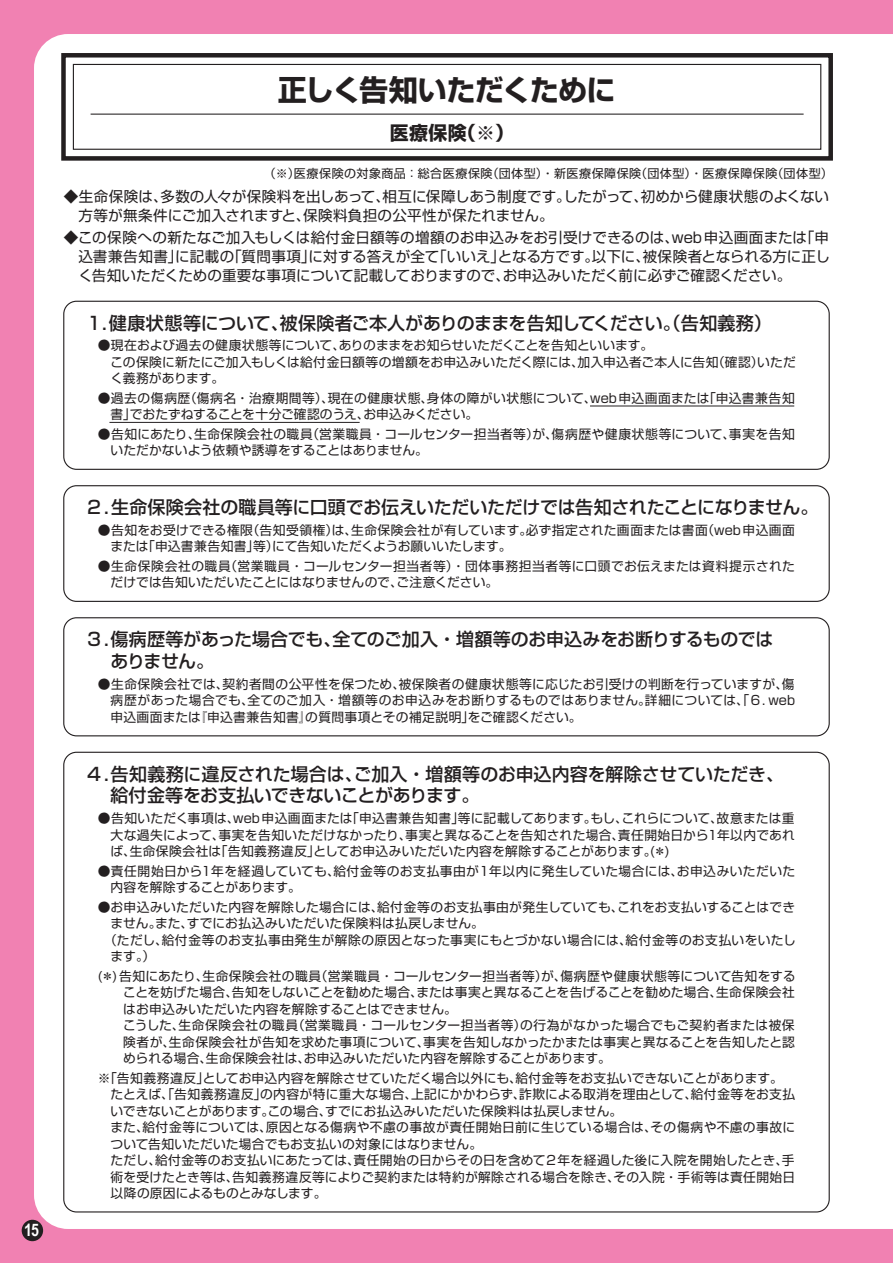
<style>
.page{position:relative;width:893px;height:1263px;background:#f181b2}
.page>*{position:absolute;margin:0;border:0;box-sizing:border-box;transform-origin:0 0}
.t1{font:700 29.1px "Shin Go Pr 5";letter-spacing:-.025em;color:#231f20}
.t2{font:700 18.9px "Shin Go Pr 5";color:#231f20}
.t3{font:500 18px/21.6px "Shin Go Pr 5";letter-spacing:-.015em;color:#231f20}
.t4{font:700 17.25px "Arial Narrow";color:#fff}
.t5{font:14.55px/18.9px "Shin Go Pr 5";color:#231f20}
.t6{font:12.75px/16.5px "Shin Go Pr 5";letter-spacing:.02em;color:#231f20}
.t7{font:12px "Shin Go Pr 5";letter-spacing:.045em;color:#231f20}
</style>
<div class="page">
<div style="left:34px;top:34px;width:859px;height:1195px;background:#fff"></div>
<div style="left:64px;top:301px;width:765px;height:168px;background:#fff;border-radius:13px"></div>
<div style="left:63px;top:301px;width:767px;height:169px;border:1px solid #231f20;border-radius:13px"></div>
<div style="left:64px;top:486px;width:765px;height:115px;background:#fff;border-radius:13px"></div>
<div style="left:63px;top:485px;width:767px;height:117px;border:1px solid #231f20;border-radius:13px"></div>
<div style="left:63px;top:55px;width:768px;height:103px;background:#fff"></div>
<div style="left:61px;top:53px;width:772px;height:108px;border:4px solid #231f20"></div>
<svg style="left:72px;top:63px;width:750px;height:87px"></svg>
<hr style="left:91px;top:114px;width:713px;height:1px;background:#231f20">
<div style="left:64px;top:618px;width:765px;height:118px;background:#fff;border-radius:13px"></div>
<div style="left:63px;top:617px;width:767px;height:119px;border:1px solid #231f20;border-radius:13px"></div>
<div style="left:64px;top:752px;width:765px;height:460px;background:#fff;border-radius:13px"></div>
<hr style="left:590px;top:406px;width:204px;height:1px;background:#231f20">
<hr style="left:109px;top:422px;width:251px;height:1px;background:#231f20">
<div style="left:22px;top:1220px;width:21px;height:21px;background:#231f20;border-radius:50%"></div>
<h3 class="t4" style="left:24px;top:1217px;width:17px">15</h3>
<h1 class="t1" style="left:278px;top:67px;width:339px">正しく告知いただくために</h1>
<h2 class="t2" style="left:390px;top:118px;width:126px">医療保険（※）</h2>
<p class="t7" style="left:264px;top:163px;width:570px">（※）医療保険の対象商品：総合医療保険（団体型）・新医療保障保険（団体型）・医療保障保険（団体型）</p>
<p class="t5" style="left:78px;top:186px;width:752px;text-indent:-15px">◆生命保険は、多数の人々が保険料を出しあって、相互に保障しあう制度です。したがって、初めから健康状態のよくない方等が無条件にご加入されますと、保険料負担の公平性が保たれません。</p>
<p class="t5" style="left:78px;top:227px;width:753px;text-align:justify;text-indent:-15px">◆この保険への新たなご加入もしくは給付金日額等の増額のお申込みをお引受けできるのは、web申込画面または「申込書兼告知書」に記載の「質問事項」に対する答えが全て「いいえ」となる方です。以下に、被保険者となられる方に正しく告知いただくための重要な事項について記載しておりますので、お申込みいただく前に必ずご確認ください。</p>
<h3 class="t3" style="left:85px;top:310px;width:688px">１.健康状態等について、被保険者ご本人がありのままを告知してください。（告知義務）</h3>
<p class="t6" style="left:111px;top:336px;width:687px;text-indent:-13px">●現在および過去の健康状態等について、ありのままをお知らせいただくことを告知といいます。<br>この保険に新たにご加入もしくは給付金日額等の増額をお申込みいただく際には、加入申込者ご本人に告知（確認）いただく義務があります。</p>
<p class="t6" style="left:111px;top:389px;width:686px;text-indent:-13px">●過去の傷病歴（傷病名・治療期間等）、現在の健康状態、身体の障がい状態について、web申込画面または「申込書兼告知書」でおたずねすることを十分ご確認のうえ、お申込みください。</p>
<p class="t6" style="left:111px;top:425px;width:686px;text-indent:-13px">●告知にあたり、生命保険会社の職員（営業職員・コールセンター担当者等）が、傷病歴や健康状態等について、事実を告知いただかないよう依頼や誘導をすることはありません。</p>
<h3 class="t3" style="left:85px;top:495px;width:735px">２.生命保険会社の職員等に口頭でお伝えいただいただけでは告知されたことになりません。</h3>
<p class="t6" style="left:111px;top:521px;width:686px;text-indent:-13px">●告知をお受けできる権限（告知受領権）は、生命保険会社が有しています。必ず指定された画面または書面（web申込画面または「申込書兼告知書」等）にて告知いただくようお願いいたします。</p>
<p class="t6" style="left:111px;top:556px;width:686px;text-indent:-13px">●生命保険会社の職員（営業職員・コールセンター担当者等）・団体事務担当者等に口頭でお伝えまたは資料提示されただけでは告知いただいたことにはなりませんので、ご注意ください。</p>
<h3 class="t3" style="left:111px;top:627px;width:664px;text-indent:-26px">３.傷病歴等があった場合でも、全てのご加入・増額等のお申込みをお断りするものではありません。</h3>
<p class="t6" style="left:111px;top:674px;width:686px;text-align:justify;text-indent:-13px">●生命保険会社では、契約者間の公平性を保つため、被保険者の健康状態等に応じたお引受けの判断を行っていますが、傷病歴があった場合でも、全てのご加入・増額等のお申込みをお断りするものではありません。詳細については、「６．web申込画面または『申込書兼告知書』の質問事項とその補足説明」をご確認ください。</p>
<h3 class="t3" style="left:111px;top:761px;width:675px;text-indent:-26px">４.告知義務に違反された場合は、ご加入・増額等のお申込内容を解除させていただき、給付金等をお支払いできないことがあります。</h3>
<p class="t6" style="left:111px;top:809px;width:686px;text-align:justify;text-indent:-13px">●告知いただく事項は、web申込画面または「申込書兼告知書」等に記載してあります。もし、これらについて、故意または重大な過失によって、事実を告知いただけなかったり、事実と異なることを告知された場合、責任開始日から１年以内であれば、生命保険会社は「告知義務違反」としてお申込みいただいた内容を解除することがあります。(＊)</p>
<p class="t6" style="left:111px;top:861px;width:686px;text-indent:-13px">●責任開始日から１年を経過していても、給付金等のお支払事由が１年以内に発生していた場合には、お申込みいただいた内容を解除することがあります。</p>
<p class="t6" style="left:98px;top:897px;width:699px">●お申込みいただいた内容を解除した場合には、給付金等のお支払事由が発生していても、これをお支払いすることはでき</p>
<p class="t6" style="left:111px;top:914px;width:375px">ません。また、すでにお払込みいただいた保険料は払戻しません。</p>
<p class="t6" style="left:104px;top:930px;width:693px">（ただし、給付金等のお支払事由発生が解除の原因となった事実にもとづかない場合には、給付金等のお支払いをいたし</p>
<p class="t6" style="left:111px;top:947px;width:46px">ます。）</p>
<p class="t6" style="left:123px;top:966px;width:674px;text-indent:-26px">(＊)告知にあたり、生命保険会社の職員（営業職員・コールセンター担当者等）が、傷病歴や健康状態等について告知をすることを妨げた場合、告知をしないことを勧めた場合、または事実と異なることを告げることを勧めた場合、生命保険会社はお申込みいただいた内容を解除することはできません。<br>こうした、生命保険会社の職員（営業職員・コールセンター担当者等）の行為がなかった場合でもご契約者または被保険者が、生命保険会社が告知を求めた事項について、事実を告知しなかったかまたは事実と異なることを告知したと認められる場合、生命保険会社は、お申込みいただいた内容を解除することがあります。</p>
<p class="t6" style="left:111px;top:1068px;width:686px;text-indent:-13px">※「告知義務違反」としてお申込内容を解除させていただく場合以外にも、給付金等をお支払いできないことがあります。たとえば、「告知義務違反」の内容が特に重大な場合、上記にかかわらず、詐欺による取消を理由として、給付金等をお支払いできないことがあります。この場合、すでにお払込みいただいた保険料は払戻しません。<br>また、給付金等については、原因となる傷病や不慮の事故が責任開始日前に生じている場合は、その傷病や不慮の事故について告知いただいた場合でもお支払いの対象にはなりません。<br>ただし、給付金等のお支払いにあたっては、責任開始の日からその日を含めて２年を経過した後に入院を開始したとき、手術を受けたとき等は、告知義務違反等によりご契約または特約が解除される場合を除き、その入院・手術等は責任開始日以降の原因によるものとみなします。</p>
</div>
